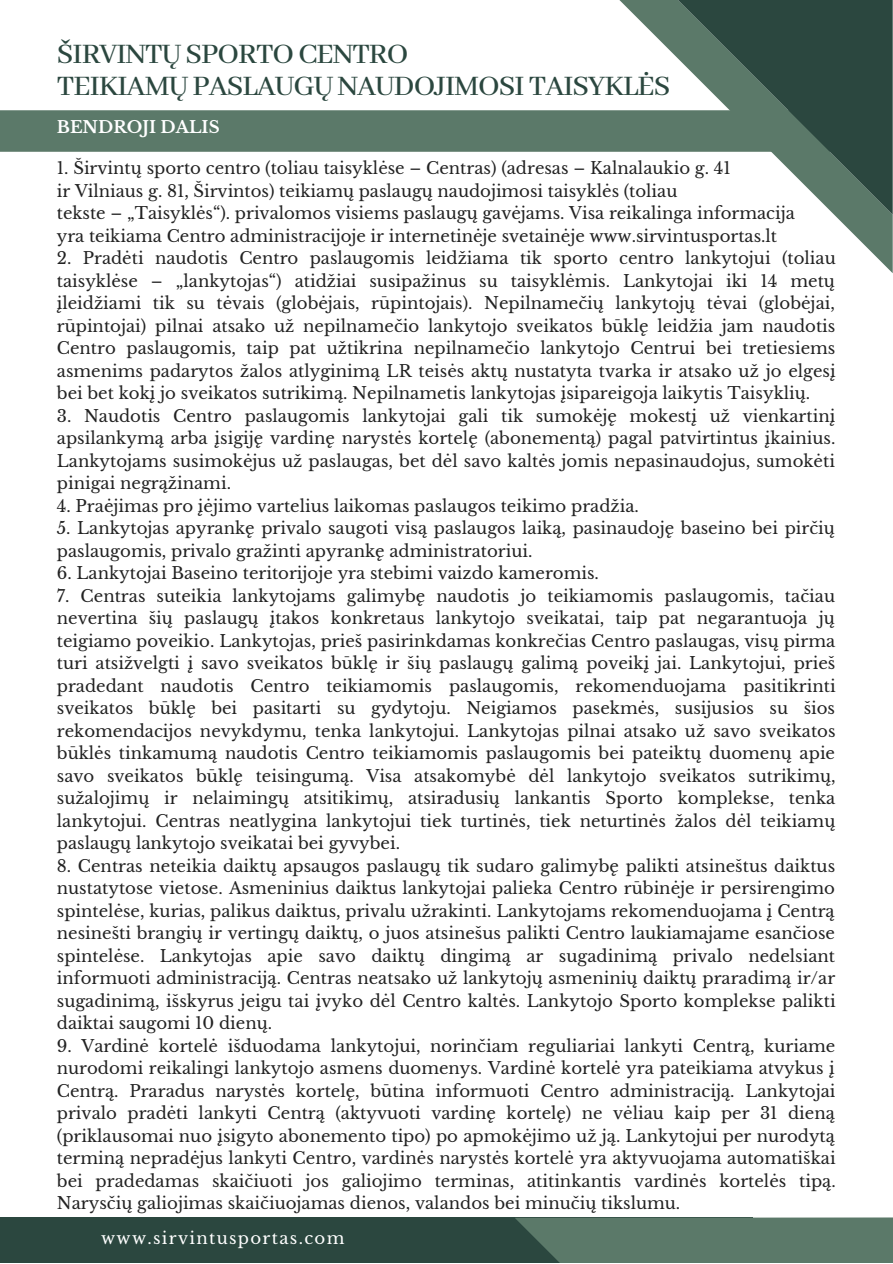
<style>
.page{position:relative;width:893px;height:1264px;background:#fff}
.page>*{position:absolute;margin:0;border:0;box-sizing:border-box;transform-origin:0 0}
.t1{font:500 31.5px/31.5px "Abhaya Libre";letter-spacing:-.03em;color:#2b473f}
.t2{font:16.5px/22.5px "Libre Baskerville";color:#222;text-align:justify}
.t3{font:16.5px "Libre Baskerville";letter-spacing:.08em;color:#fff}
.t4{font:700 16.5px "Libre Baskerville";color:#fff}
</style>
<div class="page">
<div style="left:0;top:1217px;width:752px;height:45px;background:#2b473f"></div>
<svg style="left:515px;top:1217px;width:377px;height:45px;background:#587666"></svg>
<div style="left:0;top:110px;width:619px;height:42px;background:#5b7969"></div>
<svg style="left:619px;top:0;width:273px;height:273px"></svg>
<svg style="left:678px;top:0;width:214px;height:215px"></svg>
<h1 class="t1" style="left:57px;top:40px;width:615px">ŠIRVINTŲ SPORTO CENTRO<br>TEIKIAMŲ PASLAUGŲ NAUDOJIMOSI TAISYKLĖS</h1>
<p class="t4" style="left:57px;top:117px;width:164px">BENDROJI DALIS</p>
<p class="t2" style="left:57px;top:157px;width:739px;text-align:left">1. Širvintų sporto centro (toliau taisyklėse – Centras) (adresas – Kalnalaukio g. 41<br>ir Vilniaus g. 81, Širvintos) teikiamų paslaugų naudojimosi taisyklės (toliau<br>tekste – „Taisyklės“). privalomos visiems paslaugų gavėjams. Visa reikalinga informacija yra teikiama Centro administracijoje ir internetinėje svetainėje www.sirvintusportas.lt</p>
<p class="t2" style="left:57px;top:247px;width:780px">2. Pradėti naudotis Centro paslaugomis leidžiama tik sporto centro lankytojui (toliau taisyklėse – „lankytojas“) atidžiai susipažinus su taisyklėmis. Lankytojai iki 14 metų įleidžiami tik su tėvais (globėjais, rūpintojais). Nepilnamečių lankytojų tėvai (globėjai, rūpintojai) pilnai atsako už nepilnamečio lankytojo sveikatos būklę leidžia jam naudotis Centro paslaugomis, taip pat užtikrina nepilnamečio lankytojo Centrui bei tretiesiems asmenims padarytos žalos atlyginimą LR teisės aktų nustatyta tvarka ir atsako už jo elgesį bei bet kokį jo sveikatos sutrikimą. Nepilnametis lankytojas įsipareigoja laikytis Taisyklių.</p>
<p class="t2" style="left:57px;top:405px;width:780px">3. Naudotis Centro paslaugomis lankytojai gali tik sumokėję mokestį už vienkartinį apsilankymą arba įsigiję vardinę narystės kortelę (abonementą) pagal patvirtintus įkainius.<br>Lankytojams susimokėjus už paslaugas, bet dėl savo kaltės jomis nepasinaudojus, sumokėti pinigai negrąžinami.</p>
<p class="t2" style="left:57px;top:495px;width:583px">4. Praėjimas pro įėjimo vartelius laikomas paslaugos teikimo pradžia.</p>
<p class="t2" style="left:57px;top:517px;width:779px">5. Lankytojas apyrankę privalo saugoti visą paslaugos laiką, pasinaudoję baseino bei pirčių paslaugomis, privalo gražinti apyrankę administratoriui.</p>
<p class="t2" style="left:57px;top:562px;width:543px">6. Lankytojai Baseino teritorijoje yra stebimi vaizdo kameromis.</p>
<p class="t2" style="left:57px;top:585px;width:780px">7. Centras suteikia lankytojams galimybę naudotis jo teikiamomis paslaugomis, tačiau nevertina šių paslaugų įtakos konkretaus lankytojo sveikatai, taip pat negarantuoja jų teigiamo poveikio. Lankytojas, prieš pasirinkdamas konkrečias Centro paslaugas, visų pirma turi atsižvelgti į savo sveikatos būklę ir šių paslaugų galimą poveikį jai. Lankytojui, prieš pradedant naudotis Centro teikiamomis paslaugomis, rekomenduojama pasitikrinti sveikatos būklę bei pasitarti su gydytoju. Neigiamos pasekmės, susijusios su šios rekomendacijos nevykdymu, tenka lankytojui. Lankytojas pilnai atsako už savo sveikatos būklės tinkamumą naudotis Centro teikiamomis paslaugomis bei pateiktų duomenų apie savo sveikatos būklę teisingumą. Visa atsakomybė dėl lankytojo sveikatos sutrikimų, sužalojimų ir nelaimingų atsitikimų, atsiradusių lankantis Sporto komplekse, tenka lankytojui. Centras neatlygina lankytojui tiek turtinės, tiek neturtinės žalos dėl teikiamų paslaugų lankytojo sveikatai bei gyvybei.</p>
<p class="t2" style="left:57px;top:854px;width:780px">8. Centras neteikia daiktų apsaugos paslaugų tik sudaro galimybę palikti atsineštus daiktus nustatytose vietose. Asmeninius daiktus lankytojai palieka Centro rūbinėje ir persirengimo spintelėse, kurias, palikus daiktus, privalu užrakinti. Lankytojams rekomenduojama į Centrą nesinešti brangių ir vertingų daiktų, o juos atsinešus palikti Centro laukiamajame esančiose spintelėse. Lankytojas apie savo daiktų dingimą ar sugadinimą privalo nedelsiant informuoti administraciją. Centras neatsako už lankytojų asmeninių daiktų praradimą ir/ar sugadinimą, išskyrus jeigu tai įvyko dėl Centro kaltės. Lankytojo Sporto komplekse palikti daiktai saugomi 10 dienų.</p>
<p class="t2" style="left:57px;top:1034px;width:780px">9. Vardinė kortelė išduodama lankytojui, norinčiam reguliariai lankyti Centrą, kuriame nurodomi reikalingi lankytojo asmens duomenys. Vardinė kortelė yra pateikiama atvykus į Centrą. Praradus narystės kortelę, būtina informuoti Centro administraciją. Lankytojai privalo pradėti lankyti Centrą (aktyvuoti vardinę kortelę) ne vėliau kaip per 31 dieną (priklausomai nuo įsigyto abonemento tipo) po apmokėjimo už ją. Lankytojui per nurodytą terminą nepradėjus lankyti Centro, vardinės narystės kortelė yra aktyvuojama automatiškai bei pradedamas skaičiuoti jos galiojimo terminas, atitinkantis vardinės kortelės tipą.<br>Narysčių galiojimas skaičiuojamas dienos, valandos bei minučių tikslumu.</p>
<p class="t3" style="left:101px;top:1227px;width:245px">www.sirvintusportas.com</p>
</div>
